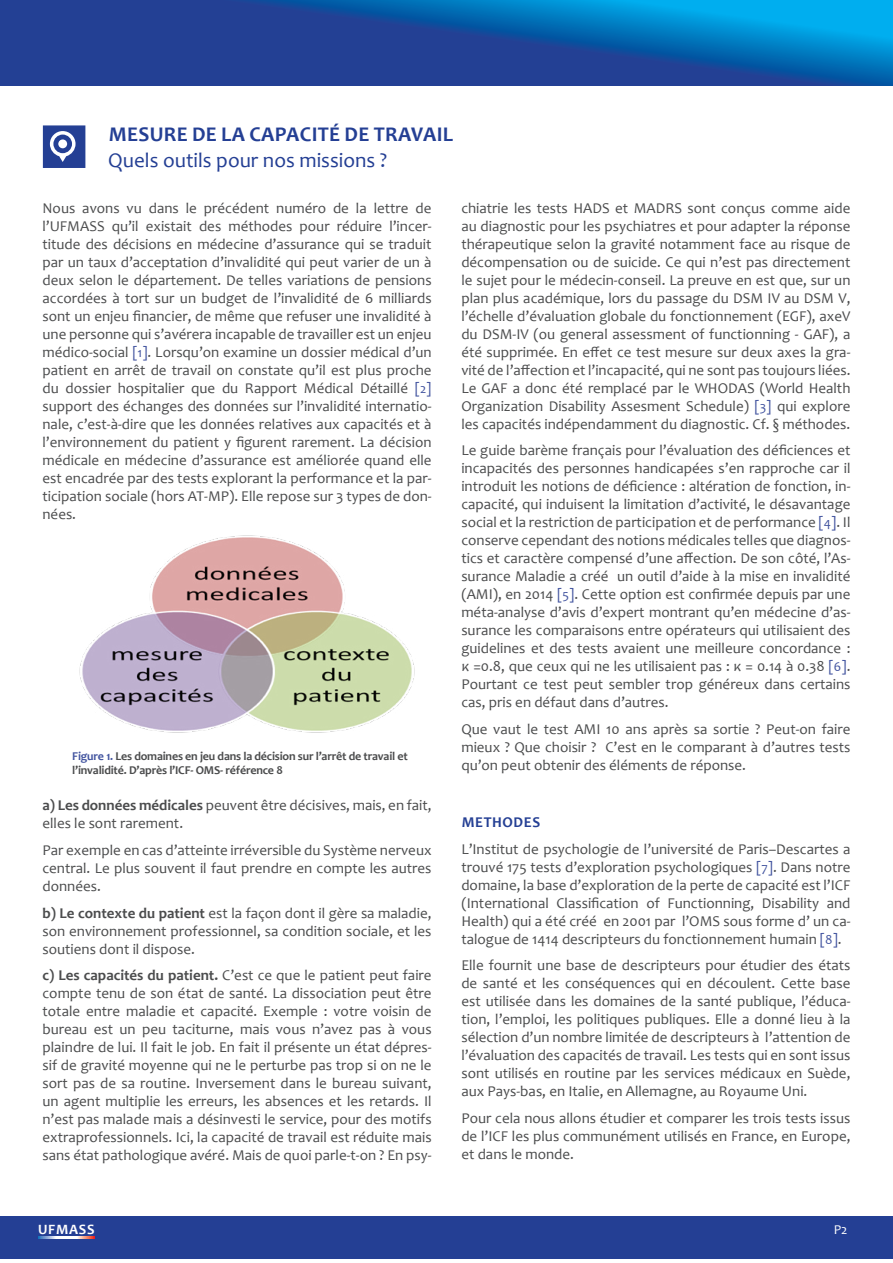
<style>
.page{position:relative;width:893px;height:1263px;background:#fff}
.page>*{position:absolute;margin:0;border:0;box-sizing:border-box;transform-origin:0 0}
.t1{font:700 21px "Candara";letter-spacing:.015em;color:#243f94}
.t2{font:21px "Candara";color:#243f94}
.t3{font:15px/18px "Candara";color:#4b4c4d;text-align:justify}
.t4{font:700 15px "Candara";letter-spacing:.04em;color:#243f94}
.t5{font:700 14.25px "Candara";letter-spacing:.05em;color:#fff}
.t6{font:13.5px "Candara";color:#fff}
.t7{font:700 12px/14.4px "Candara";letter-spacing:-.015em;color:#4b4c4d}
.s1{color:#42549f}
.s2{font-size:13.5px;color:#42549f}
.s3{font-weight:700}
</style>
<div class="page">
<svg style="left:0;top:0;width:893px;height:85px;background:#1558a6"></svg>
<div style="left:0;top:1216px;width:893px;height:42px;background:#243f94"></div>
<svg style="left:38px;top:1236px;width:56px;height:2px"></svg>
<div style="left:43px;top:125px;width:42px;height:43px;background:#243f94"></div>
<img style="left:79px;top:535px;width:336px;height:198px">
<svg style="left:50px;top:131px;width:26px;height:31px"></svg>
<h1 class="t1" style="left:109px;top:121px;width:346px">MESURE DE LA CAPACITÉ DE TRAVAIL</h1>
<h1 class="t2" style="left:108px;top:147px;width:281px">Quels outils pour nos missions ?</h1>
<p class="t3" style="left:43px;top:199px;width:391px">Nous avons vu dans le précédent numéro de la lettre de l’UFMASS qu’il existait des méthodes pour réduire l’incer&shy;titude des décisions en médecine d’assurance qui se traduit par un taux d’acceptation d’invalidité qui peut varier de un à deux selon le département. De telles variations de pensions accordées à tort sur un budget de l’invalidité de 6 milliards sont un enjeu financier, de même que refuser une invalidité à une personne qui s’avérera incapable de travailler est un enjeu médico-social <span class="s1">[</span><span class="s2">1</span><span class="s1">]</span>. Lorsqu’on examine un dossier médical d’un patient en arrêt de travail on constate qu’il est plus proche du dossier hospitalier que du Rapport Médical Détaillé <span class="s1">[</span><span class="s2">2</span><span class="s1">] </span>support des échanges des données sur l’invalidité internatio&shy;nale, c’est-à-dire que les données relatives aux capacités et à l’environnement du patient y figurent rarement. La décision médicale en médecine d’assurance est améliorée quand elle est encadrée par des tests explorant la performance et la par&shy;ticipation sociale (hors AT-MP). Elle repose sur 3 types de don&shy;nées.</p>
<p class="t7" style="left:72px;top:749px;width:337px"><span class="s1">Figure 1.</span> Les domaines en jeu dans la décision sur l’arrêt de travail et l’invalidité. D’après l’ICF- OMS- référence 8</p>
<p class="t3" style="left:461px;top:199px;width:391px">chiatrie les tests HADS et MADRS sont conçus comme aide au diagnostic pour les psychiatres et pour adapter la réponse thérapeutique selon la gravité notamment face au risque de décompensation ou de suicide. Ce qui n’est pas directement le sujet pour le médecin-conseil. La preuve en est que, sur un plan plus académique, lors du passage du DSM IV au DSM V, l’échelle d’évaluation globale du fonctionnement (EGF), axeV du DSM-IV (ou general assessment of functionning - GAF), a été supprimée. En effet ce test mesure sur deux axes la gra&shy;vité de l’affection et l’incapacité, qui ne sont pas toujours liées.<br>Le GAF a donc été remplacé par le WHODAS (World Health Organization Disability Assesment Schedule) <span class="s1">[</span><span class="s2">3</span><span class="s1">]</span> qui explore les capacités indépendamment du diagnostic. Cf. § méthodes.</p>
<p class="t3" style="left:461px;top:441px;width:391px">Le guide barème français pour l’évaluation des déficiences et incapacités des personnes handicapées s’en rapproche car il introduit les notions de déficience : altération de fonction, in&shy;capacité, qui induisent la limitation d’activité, le désavantage social et la restriction de participation et de performance <span class="s1">[</span><span class="s2">4</span><span class="s1">]</span>. Il conserve cependant des notions médicales telles que diagnos&shy;tics et caractère compensé d’une affection. De son côté, l’As&shy;surance Maladie a créé un outil d’aide à la mise en invalidité (AMI), en 2014 <span class="s1">[</span><span class="s2">5</span><span class="s1">]</span>. Cette option est confirmée depuis par une méta-analyse d’avis d’expert montrant qu’en médecine d’as&shy;surance les comparaisons entre opérateurs qui utilisaient des guidelines et des tests avaient une meilleure concordance : κ =0.8, que ceux qui ne les utilisaient pas : κ = 0.14 à 0.38 <span class="s1">[</span><span class="s2">6</span><span class="s1">]</span>.<br>Pourtant ce test peut sembler trop généreux dans certains cas, pris en défaut dans d’autres.</p>
<p class="t3" style="left:461px;top:720px;width:391px">Que vaut le test AMI 10 ans après sa sortie ? Peut-on faire mieux ? Que choisir ? C’est en le comparant à d’autres tests qu’on peut obtenir des éléments de réponse.</p>
<p class="t3" style="left:43px;top:796px;width:391px"><span class="s3">a) Les données médicales</span> peuvent être décisives, mais, en fait, elles le sont rarement.</p>
<p class="t3" style="left:43px;top:841px;width:391px">Par exemple en cas d’atteinte irréversible du Système nerveux central. Le plus souvent il faut prendre en compte les autres données.</p>
<p class="t3" style="left:43px;top:903px;width:391px"><span class="s3">b) Le contexte du patient</span> est la façon dont il gère sa maladie, son environnement professionnel, sa condition sociale, et les soutiens dont il dispose.</p>
<p class="t3" style="left:43px;top:966px;width:391px"><span class="s3">c) Les capacités du patient.</span> C’est ce que le patient peut faire compte tenu de son état de santé. La dissociation peut être totale entre maladie et capacité. Exemple : votre voisin de bureau est un peu taciturne, mais vous n’avez pas à vous plaindre de lui. Il fait le job. En fait il présente un état dépres&shy;sif de gravité moyenne qui ne le perturbe pas trop si on ne le sort pas de sa routine. Inversement dans le bureau suivant, un agent multiplie les erreurs, les absences et les retards. Il n’est pas malade mais a désinvesti le service, pour des motifs extraprofessionnels. Ici, la capacité de travail est réduite mais sans état pathologique avéré. Mais de quoi parle-t-on ? En psy-</p>
<p class="t4" style="left:462px;top:813px;width:80px">METHODES</p>
<p class="t3" style="left:461px;top:840px;width:391px">L’Institut de psychologie de l’université de Paris–Descartes a trouvé 175 tests d’exploration psychologiques <span class="s1">[</span><span class="s2">7</span><span class="s1">]</span>. Dans notre domaine, la base d’exploration de la perte de capacité est l’ICF (International Classification of Functionning, Disability and Health) qui a été créé en 2001 par l’OMS sous forme d’ un ca&shy;talogue de 1414 descripteurs du fonctionnement humain <span class="s1">[</span><span class="s2">8</span><span class="s1">]</span>.</p>
<p class="t3" style="left:461px;top:956px;width:391px">Elle fournit une base de descripteurs pour étudier des états de santé et les conséquences qui en découlent. Cette base est utilisée dans les domaines de la santé publique, l’éduca&shy;tion, l’emploi, les politiques publiques. Elle a donné lieu à la sélection d’un nombre limitée de descripteurs à l’attention de l’évaluation des capacités de travail. Les tests qui en sont issus sont utilisés en routine par les services médicaux en Suède, aux Pays-bas, en Italie, en Allemagne, au Royaume Uni.</p>
<p class="t3" style="left:461px;top:1109px;width:391px">Pour cela nous allons étudier et comparer les trois tests issus de l’ICF les plus communément utilisés en France, en Europe, et dans le monde.</p>
<p class="t5" style="left:38px;top:1221px;width:58px">UFMASS</p>
<p class="t6" style="left:834px;top:1221px;width:15px">P2</p>
</div>
